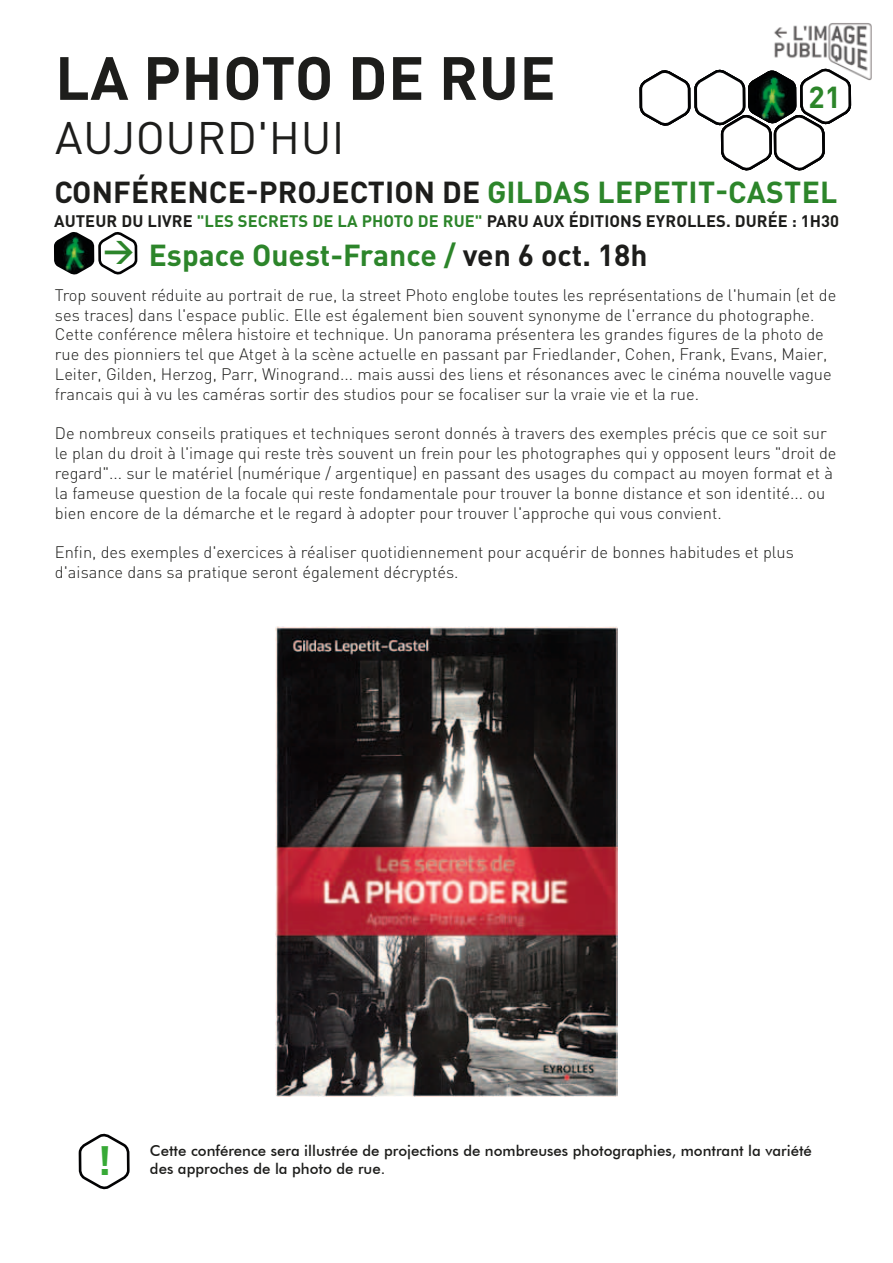
<style>
.page{position:relative;width:893px;height:1263px;background:#fff}
.page>*{position:absolute;margin:0;border:0;box-sizing:border-box;transform-origin:0 0}
.t1{font:700 60px "DIN Pro";letter-spacing:.01em;color:#1d1d1b}
.t2{font:45px "DIN Pro";letter-spacing:.01em;color:#1d1d1b}
.t3{font:700 40.5px "DIN Pro";color:#37a936}
.t4{font:700 30px "DIN Pro";letter-spacing:.005em;color:#1d1d1b}
.t5{font:700 30px "DIN";color:#2c852a}
.t6{font:700 30px "DIN Pro";color:#2c852a}
.t7{font:300 16.5px/19.8px "DIN";color:#1d1d1b}
.t8{font:700 16.5px "DIN Pro";letter-spacing:.005em;color:#1d1d1b}
.t9{font:500 15px/18px "Futura BT";color:#1d1d1b}
.s1{color:#2c852a}
.s2{color:#1d1d1b}
</style>
<div class="page">
<img style="left:852px;top:23px;width:20px;height:58px">
<svg style="left:639px;top:23px;width:213px;height:148px"></svg>
<img style="left:54px;top:232px;width:23px;height:42px">
<img style="left:275px;top:627px;width:343px;height:469px">
<svg style="left:77px;top:232px;width:61px;height:958px"></svg>
<h1 class="t1" style="left:55px;top:37px;width:502px">LA PHOTO DE RUE</h1>
<h2 class="t2" style="left:55px;top:107px;width:291px">AUJOURD'HUI</h2>
<h3 class="t6" style="left:809px;top:77px;width:34px">21</h3>
<h3 class="t4" style="left:55px;top:172px;width:784px">CONFÉRENCE-PROJECTION DE <span class="s1">GILDAS LEPETIT-CASTEL</span></h3>
<h3 class="t5" style="left:149px;top:235px;width:500px">Espace Ouest-France / <span class="s2">ven 6 oct. 18h</span></h3>
<p class="t7" style="left:55px;top:285px;width:783px">Trop souvent réduite au portrait de rue, la street Photo englobe toutes les représentations de l'humain (et de ses traces) dans l'espace public. Elle est également bien souvent synonyme de l'errance du photographe.<br>Cette conférence mêlera histoire et technique. Un panorama présentera les grandes figures de la photo de rue des pionniers tel que Atget à la scène actuelle en passant par Friedlander, Cohen, Frank, Evans, Maier, Leiter, Gilden, Herzog, Parr, Winogrand... mais aussi des liens et résonances avec le cinéma nouvelle vague francais qui à vu les caméras sortir des studios pour se focaliser sur la vraie vie et la rue.</p>
<p class="t7" style="left:55px;top:423px;width:783px">De nombreux conseils pratiques et techniques seront donnés à travers des exemples précis que ce soit sur le plan du droit à l'image qui reste très souvent un frein pour les photographes qui y opposent leurs "droit de regard"... sur le matériel (numérique / argentique) en passant des usages du compact au moyen format et à la fameuse question de la focale qui reste fondamentale pour trouver la bonne distance et son identité... ou bien encore de la démarche et le regard à adopter pour trouver l'approche qui vous convient.</p>
<p class="t7" style="left:55px;top:542px;width:741px">Enfin, des exemples d'exercices à réaliser quotidiennement pour acquérir de bonnes habitudes et plus d'aisance dans sa pratique seront également décryptés.</p>
<p class="t8" style="left:54px;top:210px;width:786px">AUTEUR DU LIVRE <span class="s1">"LES SECRETS DE LA PHOTO DE RUE"</span> PARU AUX ÉDITIONS EYROLLES. DURÉE : 1H30</p>
<h3 class="t5" style="left:103px;top:230px;width:32px">&gt;</h3>
<h3 class="t3" style="left:97px;top:1133px;width:16px">!</h3>
<p class="t9" style="left:150px;top:1142px;width:663px">Cette conférence sera illustrée de projections de nombreuses photographies, montrant la variété des approches de la photo de rue.</p>
</div>
